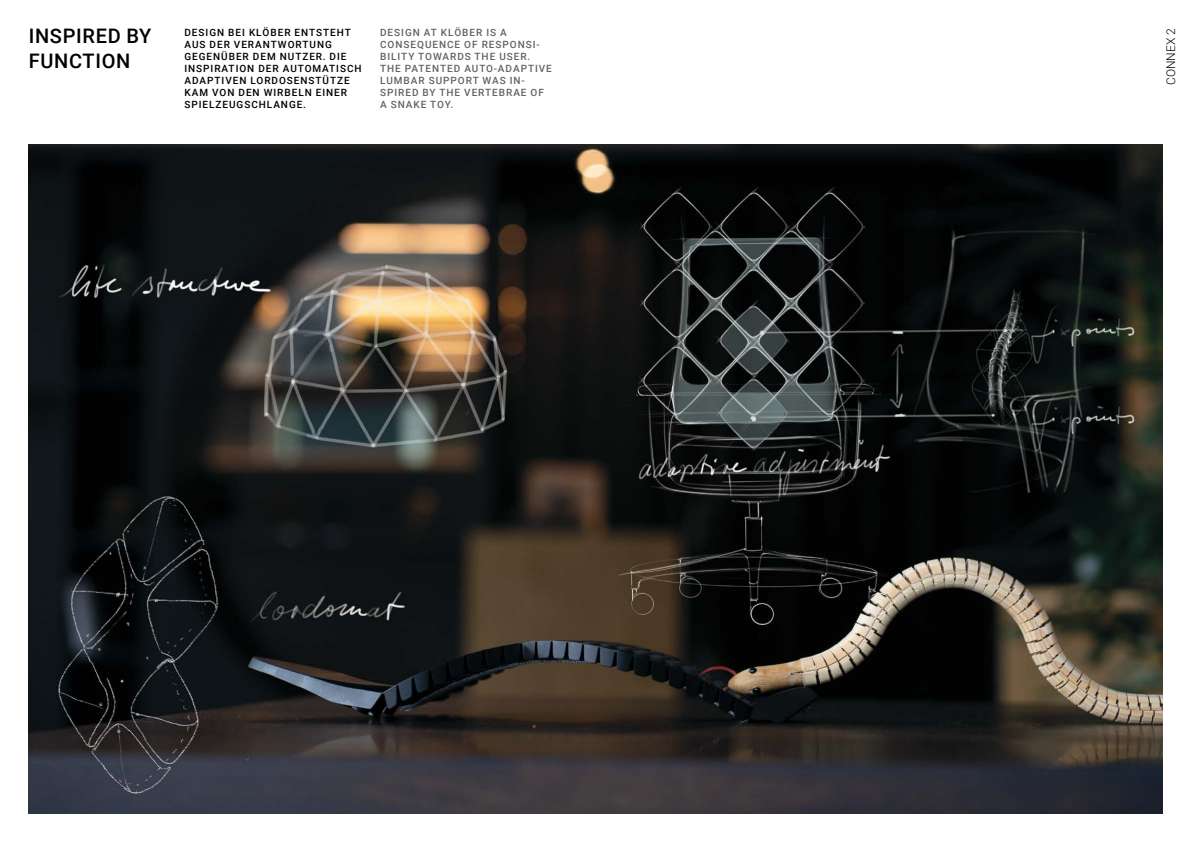
<style>
.page{position:relative;width:1191px;height:842px;background:#fff}
.page>*{position:absolute;margin:0;border:0;box-sizing:border-box;transform-origin:0 0}
.t1{font:500 20px/25px "Roboto";letter-spacing:.035em;color:#000}
.t2{font:300 12px "Roboto";color:#000}
.t3{font:500 10px/12px "Roboto";letter-spacing:.095em;color:#000}
.t4{font:500 10px/12px "Roboto";letter-spacing:.095em;color:#646363}
</style>
<div class="page">
<img style="left:28px;top:145px;width:1134px;height:669px">
<h1 class="t1" style="left:29px;top:22px;width:124px">INSPIRED BY<br>FUNCTION</h1>
<p class="t3" style="left:184px;top:26px;width:179px">DESIGN BEI KLÖBER ENTSTEHT<br>AUS DER VERANTWORTUNG<br>GEGENÜBER DEM NUTZER. DIE<br>INSPIRATION DER AUTOMATISCH<br>ADAPTIVEN LORDOSENSTÜTZE<br>KAM VON DEN WIRBELN EINER<br>SPIELZEUGSCHLANGE.</p>
<p class="t4" style="left:380px;top:26px;width:173px">DESIGN AT KLÖBER IS A<br>CONSEQUENCE OF RESPONSI-<br>BILITY TOWARDS THE USER.<br>THE PATENTED AUTO-ADAPTIVE<br>LUMBAR SUPPORT WAS IN-<br>SPIRED BY THE VERTEBRAE OF<br>A SNAKE TOY.</p>
<p class="t2" style="left:1162px;top:85px;width:58px;rotate:-90deg">CONNEX 2</p>
</div>
